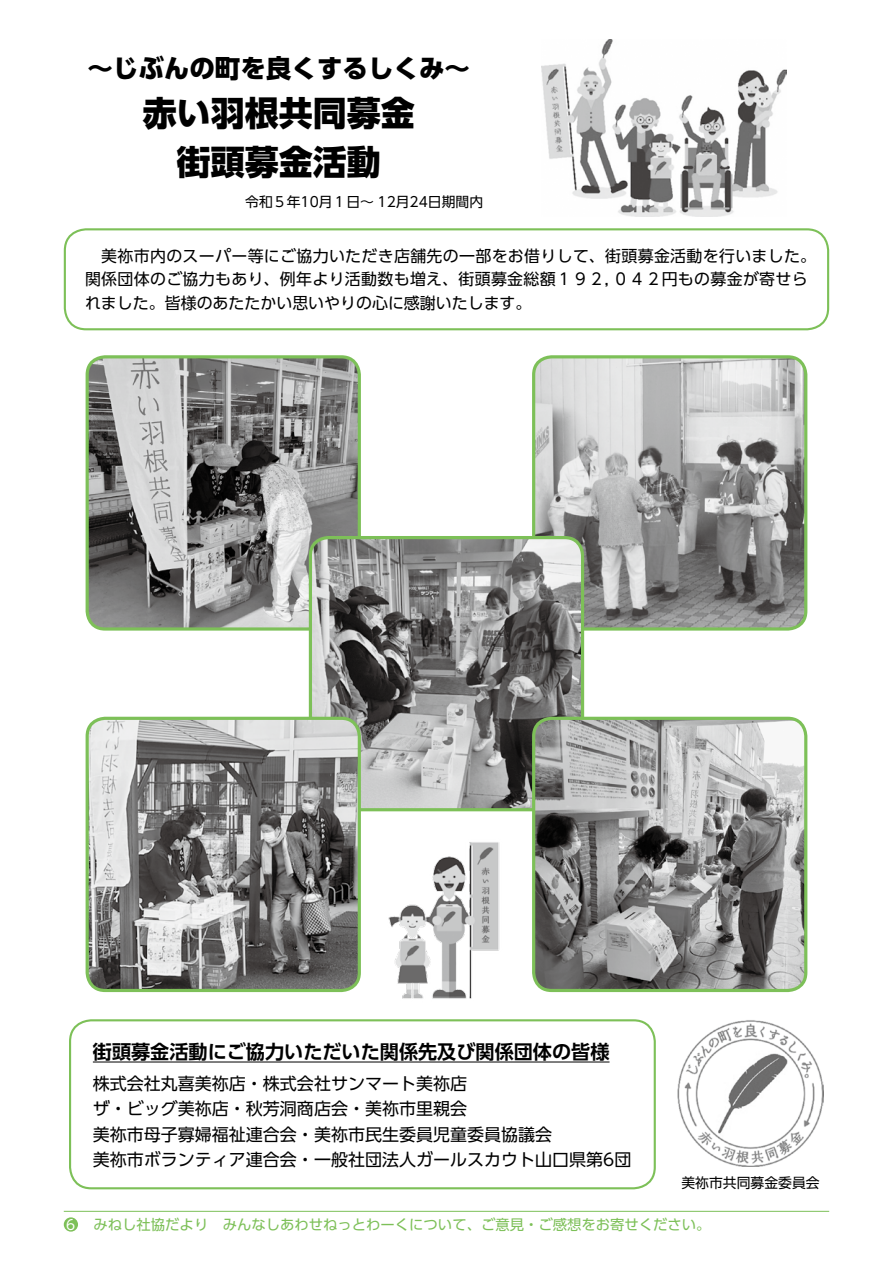
<style>
.page{position:relative;width:893px;height:1263px;background:#fff}
.page>*{position:absolute;margin:0;border:0;box-sizing:border-box;transform-origin:0 0}
.t1{font:800 34.05px/48.9px "UD Shin Go Pro";color:#000;text-align:center}
.t2{font:800 25.5px "UD Shin Go Pro";color:#000}
.t3{font:700 19.2px "UD Shin Go Pro De";color:#000}
.t4{font:16.95px/25.5px "UD Shin Go Pro";color:#000}
.t5{font:15.9px/23.4px "UD Shin Go Pro";letter-spacing:.02em;color:#000}
.t6{font:14.4px "UD Shin Go Pro";color:#7dc058}
.t7{font:13.8px "UD Shin Go Pro";color:#000}
.t8{font:13.8px "UD Shin Go Pro";color:#fff}
</style>
<div class="page">
<hr style="left:64px;top:1211px;width:765px;height:1px;background:#7dc058">
<div style="left:64px;top:1217px;width:14px;height:14px;background:#7dc058;border-radius:50%"></div>
<div style="left:64px;top:228px;width:765px;height:102px;border:2px solid #7dc058;border-radius:21px"></div>
<div style="left:69px;top:1019px;width:587px;height:170px;border:2px solid #7dc058;border-radius:21px"></div>
<hr style="left:93px;top:1061px;width:516px;height:1px;background:#000">
<img style="left:677px;top:1020px;width:147px;height:146px">
<img style="left:87px;top:359px;width:270px;height:268px">
<div style="left:86px;top:355px;width:275px;height:276px;border:3px solid #7dc058;border-radius:18px"></div>
<img style="left:536px;top:357px;width:270px;height:270px">
<div style="left:532px;top:355px;width:275px;height:276px;border:3px solid #7dc058;border-radius:18px"></div>
<img style="left:310px;top:538px;width:273px;height:269px">
<div style="left:309px;top:536px;width:275px;height:275px;border:3px solid #7dc058;border-radius:18px"></div>
<img style="left:87px;top:718px;width:272px;height:272px">
<div style="left:86px;top:717px;width:275px;height:275px;border:3px solid #7dc058;border-radius:18px"></div>
<img style="left:534px;top:718px;width:272px;height:272px">
<div style="left:532px;top:717px;width:275px;height:275px;border:3px solid #7dc058;border-radius:18px"></div>
<img style="left:541px;top:39px;width:245px;height:178px">
<img style="left:388px;top:842px;width:112px;height:157px">
<h2 class="t2" style="left:87px;top:47px;width:384px">～じぶんの町を良くするしくみ～</h2>
<h1 class="t1" style="left:143px;top:88px;width:274px">赤い羽根共同募金街頭募金活動</h1>
<p class="t7" style="left:245px;top:190px;width:239px">令和５年10月１日～ 12月24日期間内</p>
<p class="t5" style="left:85px;top:244px;width:732px">　美祢市内のスーパー等にご協力いただき店舗先の一部をお借りして、街頭募金活動を行いました。関係団体のご協力もあり、例年より活動数も増え、街頭募金総額１９２，０４２円もの募金が寄せられました。皆様のあたたかい思いやりの心に感謝いたします。</p>
<p class="t3" style="left:93px;top:1036px;width:518px">街頭募金活動にご協力いただいた関係先及び関係団体の皆様</p>
<p class="t4" style="left:93px;top:1070px;width:540px">株式会社丸喜美祢店・株式会社サンマート美祢店<br>ザ・ビッグ美祢店・秋芳洞商店会・美祢市里親会<br>美祢市母子寡婦福祉連合会・美祢市民生委員児童委員協議会<br>美祢市ボランティア連合会・一般社団法人ガールスカウト山口県第6団</p>
<p class="t7" style="left:681px;top:1171px;width:140px">美祢市共同募金委員会</p>
<p class="t8" style="left:66px;top:1213px;width:11px">6</p>
<p class="t6" style="left:94px;top:1213px;width:619px">みねし社協だより　みんなしあわせねっとわーくについて、ご意見・ご感想をお寄せください。</p>
</div>
